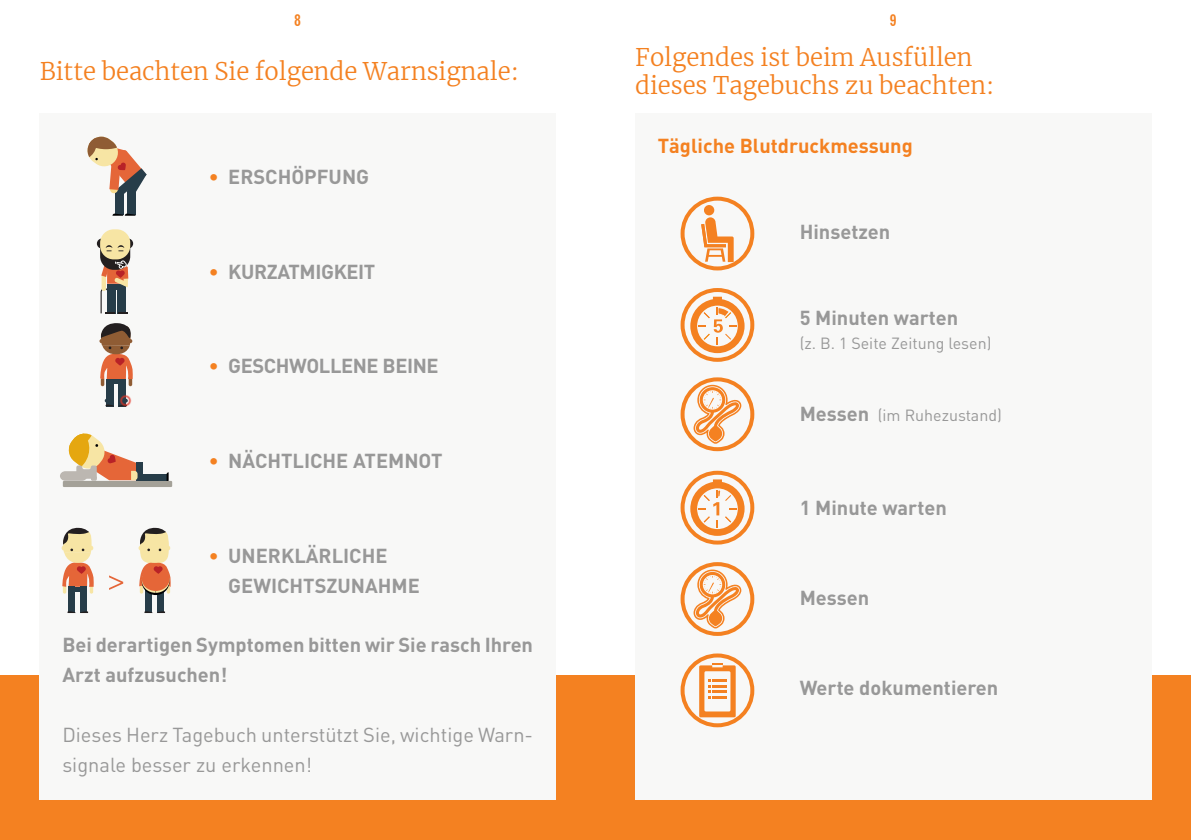
<style>
.page{position:relative;width:1191px;height:840px;background:#fff}
.page>*{position:absolute;margin:0;border:0;box-sizing:border-box;transform-origin:0 0}
.t1{font:300 24px/28.8px "Merriweather";color:#f48121}
.t2{font:700 20px/30px "DIN";color:#989898}
.t3{font:20px/30px "DIN";color:#989898}
.t4{font:700 20px "DIN";letter-spacing:-.02em;color:#989898}
.t5{font:700 20px "DIN";color:#f48121}
.t6{font:16px "DIN";color:#989898}
.t7{font:700 condensed 16px "News Gothic BT";color:#f48121}
.s1{font-weight:400;color:#f48121}
.s2{font-weight:700;font-size:20px}
</style>
<div class="page">
<div style="left:0;top:675px;width:1191px;height:164px;background:#f48121"></div>
<div style="left:40px;top:113px;width:516px;height:686px;background:#f8f8f7"></div>
<div style="left:635px;top:113px;width:516px;height:686px;background:#f8f8f7"></div>
<div style="left:680px;top:196px;width:74px;height:74px;border:4px solid #f48121;border-radius:50%"></div>
<div style="left:704px;top:205px;width:10px;height:10px;background:#f48121;border-radius:5px"></div>
<svg style="left:701px;top:217px;width:32px;height:45px"></svg>
<div style="left:680px;top:288px;width:74px;height:73px;border:4px solid #f48121;border-radius:50%"></div>
<svg style="left:690px;top:296px;width:54px;height:57px"></svg>
<div style="left:680px;top:470px;width:74px;height:74px;border:4px solid #f48121;border-radius:50%"></div>
<svg style="left:690px;top:479px;width:54px;height:56px"></svg>
<div style="left:680px;top:653px;width:74px;height:74px;border:4px solid #f48121;border-radius:50%"></div>
<svg style="left:699px;top:663px;width:36px;height:54px"></svg>
<div style="left:680px;top:377px;width:74px;height:74px;border:4px solid #f48121;border-radius:50%"></div>
<svg style="left:693px;top:384px;width:48px;height:59px"></svg>
<div style="left:680px;top:561px;width:74px;height:74px;border:4px solid #f48121;border-radius:50%"></div>
<svg style="left:693px;top:569px;width:48px;height:59px"></svg>
<div style="left:115px;top:190px;width:8px;height:24px;background:#273d49"></div>
<div style="left:127px;top:190px;width:8px;height:24px;background:#273d49"></div>
<svg style="left:112px;top:213px;width:23px;height:2px"></svg>
<svg style="left:87px;top:136px;width:60px;height:61px"></svg>
<svg style="left:99px;top:323px;width:34px;height:30px"></svg>
<img style="left:100px;top:353px;width:33px;height:54px">
<div style="left:69px;top:586px;width:6px;height:26px;background:#273d49"></div>
<div style="left:80px;top:586px;width:7px;height:26px;background:#273d49"></div>
<svg style="left:62px;top:527px;width:32px;height:66px"></svg>
<svg style="left:109px;top:575px;width:14px;height:14px"></svg>
<div style="left:145px;top:586px;width:7px;height:26px;background:#273d49"></div>
<div style="left:157px;top:586px;width:7px;height:26px;background:#273d49"></div>
<div style="left:142px;top:568px;width:27px;height:26px;background:#000001;border-radius:50%"></div>
<svg style="left:139px;top:527px;width:32px;height:66px"></svg>
<svg style="left:123px;top:238px;width:10px;height:10px"></svg>
<svg style="left:97px;top:238px;width:10px;height:10px"></svg>
<svg style="left:100px;top:236px;width:30px;height:34px"></svg>
<div style="left:100px;top:229px;width:30px;height:30px;background:#f7e5a4;border-radius:14px"></div>
<svg style="left:105px;top:245px;width:19px;height:6px"></svg>
<svg style="left:100px;top:260px;width:28px;height:54px"></svg>
<div style="left:63px;top:480px;width:109px;height:6px;background:#a4a198"></div>
<div style="left:136px;top:473px;width:32px;height:7px;background:#273d49"></div>
<div style="left:136px;top:462px;width:7px;height:18px;background:#273d49"></div>
<svg style="left:167px;top:472px;width:2px;height:8px"></svg>
<svg style="left:60px;top:433px;width:78px;height:47px"></svg>
<p class="t7" style="left:294px;top:10px;width:8px">8</p>
<p class="t7" style="left:889px;top:10px;width:8px">9</p>
<p class="t1" style="left:40px;top:56px;width:481px">Bitte beachten Sie folgende Warnsignale:</p>
<p class="t2" style="left:208px;top:161px;width:162px"><span class="s1">•</span> ERSCHÖPFUNG</p>
<p class="t4" style="left:208px;top:258px;width:168px"><span class="s1">•</span> KURZATMIGKEIT</p>
<p class="t4" style="left:208px;top:353px;width:232px"><span class="s1">•</span> GESCHWOLLENE BEINE</p>
<p class="t2" style="left:208px;top:444px;width:235px"><span class="s1">•</span> NÄCHTLICHE ATEMNOT</p>
<p class="t2" style="left:228px;top:539px;width:193px;text-indent:-20px"><span class="s1">•</span> UNERKLÄRLICHE<br>GEWICHTSZUNAHME</p>
<p class="t2" style="left:62px;top:628px;width:472px">Bei derartigen Symptomen bitten wir Sie rasch Ihren<br>Arzt aufzusuchen!</p>
<p class="t3" style="left:62px;top:719px;width:472px">Dieses Herz Tagebuch unterstützt Sie, wichtige Warn&shy;signale besser zu erkennen!</p>
<p class="t1" style="left:635px;top:42px;width:361px">Folgendes ist beim Ausfüllen dieses Tagebuchs zu beachten:</p>
<p class="t5" style="left:658px;top:132px;width:256px">Tägliche Blutdruckmessung</p>
<p class="t2" style="left:799px;top:216px;width:92px">Hinsetzen</p>
<p class="t2" style="left:799px;top:302px;width:160px">5 Minuten warten</p>
<p class="t6" style="left:799px;top:333px;width:193px">(z. B. 1 Seite Zeitung lesen)</p>
<p class="t6" style="left:799px;top:405px;width:204px"><span class="s2">Messen</span> (im Ruhezustand)</p>
<p class="t2" style="left:799px;top:492px;width:149px">1 Minute warten</p>
<p class="t2" style="left:799px;top:582px;width:71px">Messen</p>
<p class="t2" style="left:799px;top:672px;width:200px">Werte dokumentieren</p>
</div>
